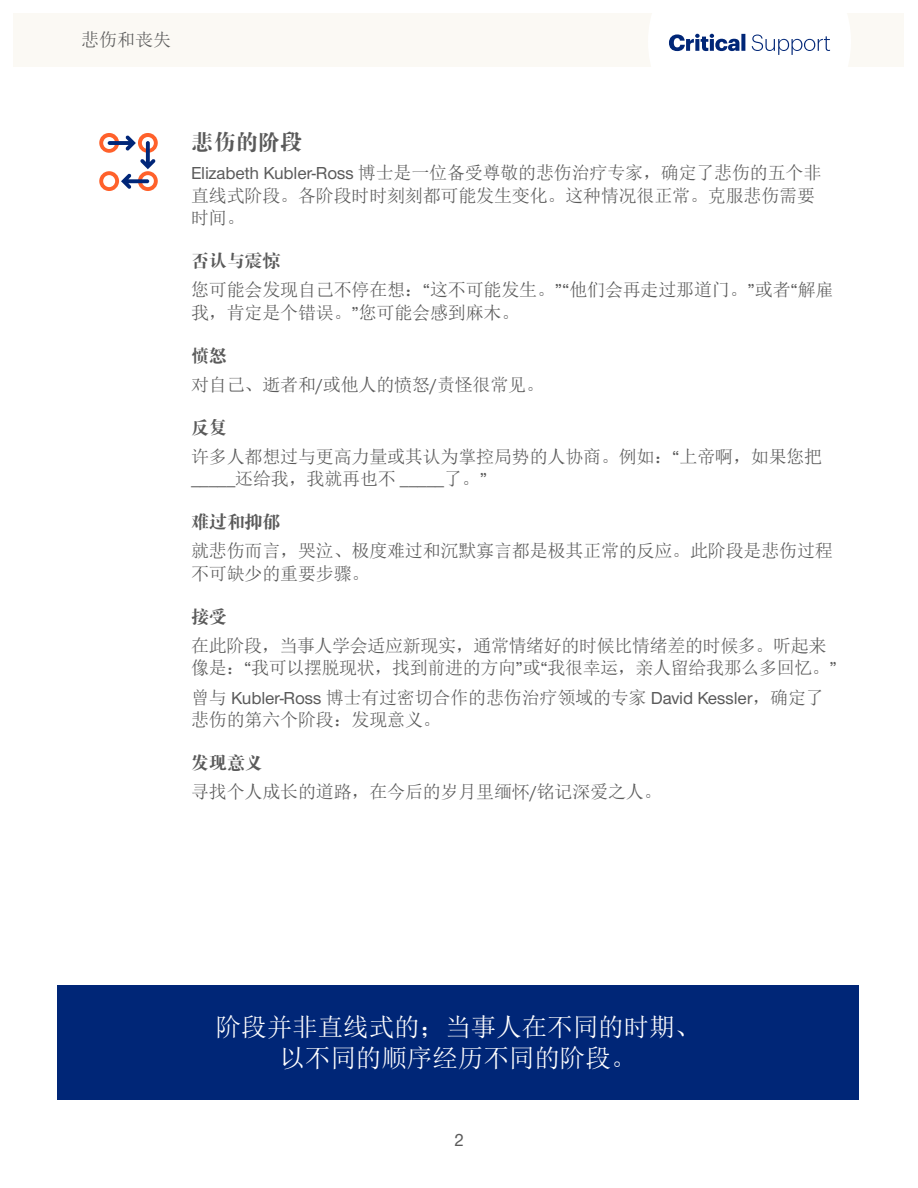
<style>
.page{position:relative;width:918px;height:1188px;background:#fff}
.page>*{position:absolute;margin:0;border:0;box-sizing:border-box;transform-origin:0 0}
.Headline-subhead{font:25.5px/30.6px "Sim Sun";color:#fff;text-align:center}
.Section_Subhead{font:22.5px "FZDBSJW GB1 0";letter-spacing:-.01em;color:#5a5a5a}
.Body{font:18px/22.5px "Sim Sun";letter-spacing:-.01em;color:#5a5a5a}
.Body-2{font:18px "FZDBSJW GB1 0";letter-spacing:-.01em;color:#5a5a5a}
.t1{font:18px "UHC Sans";color:#5a5a5a}
.s1{font-family:"UHC Sans"}
</style>
<div class="page">
<div style="left:57px;top:985px;width:802px;height:114px;background:#002677"></div>
<div style="left:14px;top:14px;width:890px;height:54px;background:#fbf9f4"></div>
<svg style="left:648px;top:13px;width:203px;height:55px"></svg>
<svg style="left:99px;top:133px;width:59px;height:58px"></svg>
<p class="Body" style="left:81px;top:29px;width:91px">悲伤和丧失</p>
<p class="Section_Subhead" style="left:191px;top:130px;width:113px">悲伤的阶段</p>
<p class="Body" style="left:191px;top:162px;width:632px"><span class="s1">Elizabeth Kubler-Ross</span> 博士是一位备受尊敬的悲伤治疗专家，确定了悲伤的五个非直线式阶段。各阶段时时刻刻都可能发生变化。这种情况很正常。克服悲伤需要时间。</p>
<p class="Body-2" style="left:191px;top:251px;width:91px">否认与震惊</p>
<p class="Body" style="left:191px;top:279px;width:644px">您可能会发现自己不停在想：<span class="s1">“</span>这不可能发生。<span class="s1">”“</span>他们会再走过那道门。<span class="s1">”</span>或者<span class="s1">“</span>解雇我，肯定是个错误。<span class="s1">”</span>您可能会感到麻木。</p>
<p class="Body-2" style="left:191px;top:346px;width:37px">愤怒</p>
<p class="Body" style="left:191px;top:373px;width:354px">对自己、逝者和<span class="s1">/</span>或他人的愤怒<span class="s1">/</span>责怪很常见。</p>
<p class="Body-2" style="left:191px;top:418px;width:37px">反复</p>
<p class="Body" style="left:191px;top:445px;width:633px">许多人都想过与更高力量或其认为掌控局势的人协商。例如：<span class="s1">“</span>上帝啊，如果您把<span class="s1">_____</span>还给我，我就再也不 <span class="s1">_____</span>了。<span class="s1">”</span></p>
<p class="Body-2" style="left:191px;top:512px;width:91px">难过和抑郁</p>
<p class="Body" style="left:191px;top:540px;width:643px">就悲伤而言，哭泣、极度难过和沉默寡言都是极其正常的反应。此阶段是悲伤过程不可缺少的重要步骤。</p>
<p class="Body-2" style="left:191px;top:607px;width:37px">接受</p>
<p class="Body" style="left:191px;top:634px;width:647px">在此阶段，当事人学会适应新现实，通常情绪好的时候比情绪差的时候多。听起来像是：<span class="s1">“</span>我可以摆脱现状，找到前进的方向<span class="s1">”</span>或<span class="s1">“</span>我很幸运，亲人留给我那么多回忆。<span class="s1">”</span></p>
<p class="Body" style="left:191px;top:686px;width:634px">曾与 <span class="s1">Kubler-Ross</span> 博士有过密切合作的悲伤治疗领域的专家 <span class="s1">David Kessler</span>，确定了悲伤的第六个阶段：发现意义。</p>
<p class="Body-2" style="left:191px;top:753px;width:73px">发现意义</p>
<p class="Body" style="left:191px;top:780px;width:472px">寻找个人成长的道路，在今后的岁月里缅怀<span class="s1">/</span>铭记深爱之人。</p>
<p class="Headline-subhead" style="left:216px;top:1012px;width:486px">阶段并非直线式的；当事人在不同的时期、以不同的顺序经历不同的阶段。</p>
<p class="t1" style="left:454px;top:1128px;width:11px">2</p>
</div>
